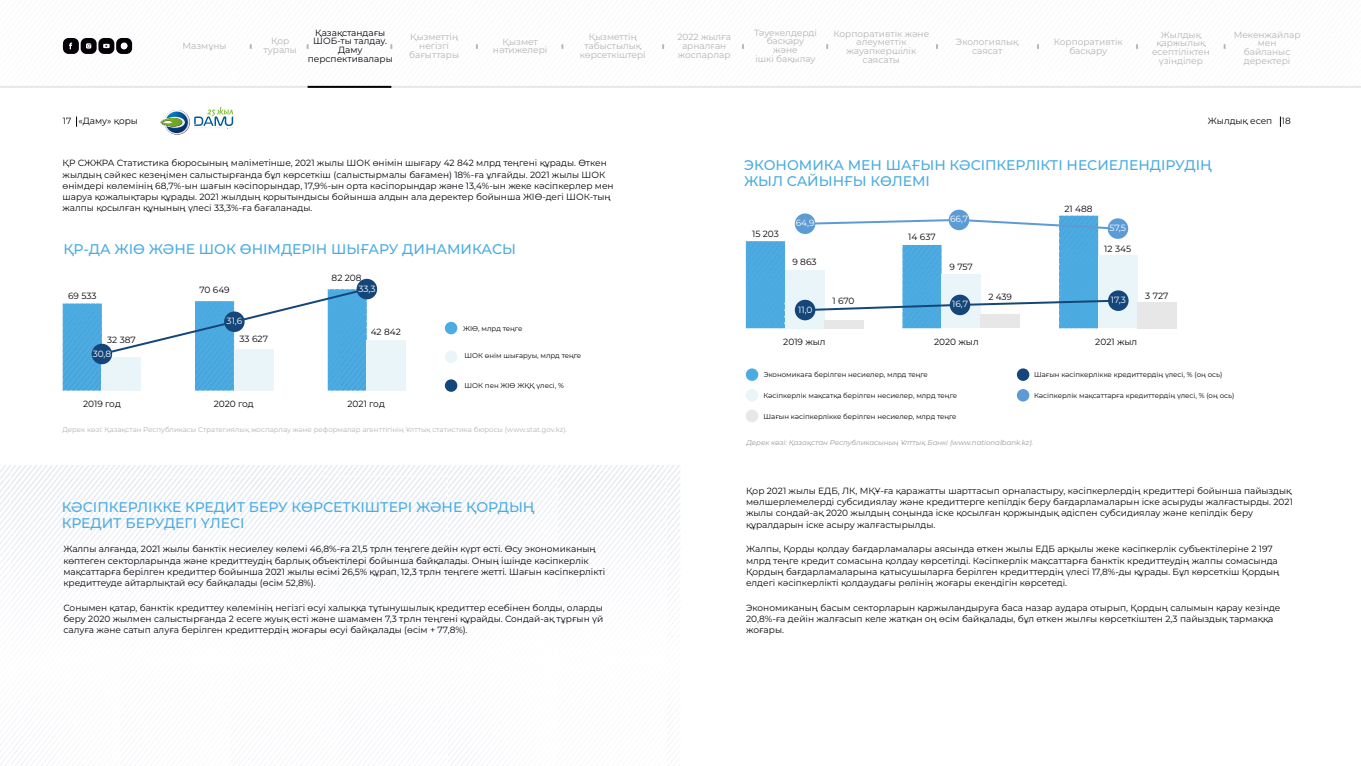
<style>
.page{position:relative;width:1361px;height:766px;background:#fff}
.page>*{position:absolute;margin:0;border:0;box-sizing:border-box;transform-origin:0 0}
.t1{font:500 14px/15.4px "Montserrat";color:#4cace1}
.t2{font:9px/11.2px "Montserrat";color:#040007}
.t3{font:9px/8.7px "Montserrat";color:#b3b3b4;text-align:center}
.t4{font:9px "Montserrat";color:#050008}
.t5{font:9px "Montserrat";color:#fff}
.t6{font:7px "Montserrat";color:#050008}
.t7{font:7px "Montserrat";color:#b3b3b4}
.t8{font:italic 7px "Montserrat";color:#979797}
</style>
<div class="page">
<div style="left:746px;top:241px;width:39px;height:87px;background:#4cace1"></div>
<img style="left:902px;top:245px;width:39px;height:83px">
<div style="left:1059px;top:215px;width:39px;height:113px;background:#4cace1"></div>
<img style="left:63px;top:303px;width:39px;height:87px">
<img style="left:195px;top:356px;width:146px;height:34px">
<img style="left:341px;top:356px;width:26px;height:34px">
<img style="left:11px;top:465px;width:669px;height:300px">
<img style="left:0;top:478px;width:11px;height:287px">
<svg style="left:0;top:465px;width:11px;height:13px"></svg>
<div style="left:102px;top:357px;width:39px;height:33px;background:#e9f5f9"></div>
<div style="left:234px;top:349px;width:39px;height:41px;background:#e9f5f9"></div>
<div style="left:367px;top:340px;width:39px;height:50px;background:#e9f5f9"></div>
<div style="left:445px;top:322px;width:12px;height:12px;background:#4cace1;border-radius:50%"></div>
<div style="left:445px;top:379px;width:12px;height:12px;background:#15467a;border-radius:50%"></div>
<div style="left:445px;top:350px;width:12px;height:13px;background:#e9f5f9;border-radius:50%"></div>
<svg style="left:100px;top:286px;width:269px;height:70px"></svg>
<div style="left:92px;top:343px;width:20px;height:21px;background:#15467a;border-radius:50%"></div>
<div style="left:224px;top:311px;width:21px;height:21px;background:#15467a;border-radius:50%"></div>
<div style="left:357px;top:279px;width:20px;height:20px;background:#15467a;border-radius:50%"></div>
<div style="left:785px;top:270px;width:39px;height:58px;background:#e9f5f9"></div>
<div style="left:824px;top:320px;width:39px;height:8px;background:#e8e7e7"></div>
<div style="left:941px;top:274px;width:39px;height:54px;background:#e9f5f9"></div>
<div style="left:980px;top:314px;width:40px;height:14px;background:#e8e7e7"></div>
<div style="left:1098px;top:255px;width:39px;height:73px;background:#e9f5f9"></div>
<div style="left:1137px;top:302px;width:39px;height:26px;background:#e8e7e7"></div>
<svg style="left:803px;top:298px;width:312px;height:14px"></svg>
<div style="left:795px;top:213px;width:20px;height:21px;background:#5d9bd4;border-radius:50%"></div>
<div style="left:948px;top:210px;width:21px;height:20px;background:#5d9bd4;border-radius:50%"></div>
<div style="left:1107px;top:218px;width:21px;height:21px;background:#5d9bd4;border-radius:50%"></div>
<svg style="left:812px;top:218px;width:308px;height:13px"></svg>
<div style="left:795px;top:300px;width:20px;height:20px;background:#15467a;border-radius:50%"></div>
<div style="left:950px;top:294px;width:20px;height:21px;background:#15467a;border-radius:50%"></div>
<div style="left:1108px;top:290px;width:20px;height:21px;background:#15467a;border-radius:50%"></div>
<div style="left:746px;top:368px;width:12px;height:13px;background:#4cace1;border-radius:50%"></div>
<div style="left:746px;top:389px;width:12px;height:12px;background:#e9f5f9;border-radius:50%"></div>
<div style="left:1017px;top:368px;width:12px;height:13px;background:#15467a;border-radius:50%"></div>
<div style="left:1017px;top:389px;width:12px;height:12px;background:#5d9bd4;border-radius:50%"></div>
<div style="left:746px;top:409px;width:12px;height:13px;background:#e8e7e7;border-radius:50%"></div>
<svg style="left:160px;top:107px;width:73px;height:28px"></svg>
<hr style="left:0;top:86px;width:1361px;height:2px;background:#e8e7e7">
<hr style="left:308px;top:86px;width:83px;height:2px;background:#050008">
<div style="left:63px;top:38px;width:16px;height:16px;background:#050008;border-radius:6px"></div>
<div style="left:81px;top:38px;width:16px;height:16px;background:#050008;border-radius:6px"></div>
<div style="left:98px;top:38px;width:16px;height:16px;background:#050008;border-radius:6px"></div>
<div style="left:116px;top:38px;width:16px;height:16px;background:#050008;border-radius:6px"></div>
<svg style="left:69px;top:42px;width:3px;height:7px"></svg>
<svg style="left:86px;top:43px;width:5px;height:6px"></svg>
<svg style="left:103px;top:44px;width:7px;height:4px"></svg>
<svg style="left:120px;top:42px;width:7px;height:7px"></svg>
<p class="t3" style="left:183px;top:41px;width:45px">Мазмұны</p>
<p class="t3" style="left:264px;top:37px;width:35px">Қор туралы</p>
<p class="t2" style="left:308px;top:28px;width:86px;line-height:8.7px;text-align:center">Қазақстандағы<br>ШОБ-ты талдау.<br>Даму перспективалары</p>
<p class="t3" style="left:409px;top:33px;width:51px">Қызметтің негізгі бағыттары</p>
<p class="t3" style="left:493px;top:37px;width:56px">Қызмет нәтижелері</p>
<p class="t3" style="left:580px;top:33px;width:67px">Қызметтің табыстылық көрсеткіштері</p>
<p class="t3" style="left:677px;top:32px;width:55px">2022 жылға арналған жоспарлар</p>
<p class="t3" style="left:754px;top:28px;width:64px">Тәуекелдерді басқару және<br>ішкі бақылау</p>
<p class="t3" style="left:833px;top:29px;width:97px">Корпоративтік және әлеуметтік жауапкершілік саясаты</p>
<p class="t3" style="left:956px;top:37px;width:64px">Экологиялық саясат</p>
<p class="t3" style="left:1053px;top:37px;width:71px">Корпоративтік басқару</p>
<p class="t3" style="left:1152px;top:30px;width:59px">Жылдық қаржылық есептіліктен үзінділер</p>
<p class="t3" style="left:1233px;top:30px;width:68px">Мекенжайлар мен байланыс деректері</p>
<p class="t2" style="left:63px;top:115px;width:77px">17 «Даму» қоры</p>
<p class="t2" style="left:1208px;top:115px;width:84px">Жылдық есеп 18</p>
<p class="t2" style="left:63px;top:157px;width:552px">ҚР СЖЖРА Статистика бюросының мәліметінше, 2021 жылы ШОК өнімін шығару 42 842 млрд теңгені құрады. Өткен жылдың сәйкес кезеңімен салыстырғанда бұл көрсеткіш (салыстырмалы бағамен) 18%-ға ұлғайды. 2021 жылы ШОК өнімдері көлемінің 68,7%-ын шағын кәсіпорындар, 17,9%-ын орта кәсіпорындар және 13,4%-ын жеке кәсіпкерлер мен шаруа қожалықтары құрады. 2021 жылдың қорытындысы бойынша алдын ала деректер бойынша ЖІӨ-дегі ШОК-тың жалпы қосылған құнының үлесі 33,3%-ға бағаланады.</p>
<h1 class="t1" style="left:63px;top:241px;width:454px">ҚР-ДА ЖІӨ ЖӘНЕ ШОК ӨНІМДЕРІН ШЫҒАРУ ДИНАМИКАСЫ</h1>
<p class="t4" style="left:68px;top:290px;width:30px">69 533</p>
<p class="t4" style="left:107px;top:333px;width:30px">32 387</p>
<p class="t4" style="left:199px;top:284px;width:32px">70 649</p>
<p class="t5" style="left:227px;top:315px;width:17px">31,6</p>
<p class="t4" style="left:240px;top:333px;width:30px">33 627</p>
<p class="t4" style="left:332px;top:272px;width:32px">82 208</p>
<p class="t5" style="left:358px;top:282px;width:19px">33,3</p>
<p class="t4" style="left:371px;top:325px;width:32px">42 842</p>
<p class="t6" style="left:463px;top:323px;width:61px">ЖІӨ, млрд теңге</p>
<p class="t5" style="left:93px;top:347px;width:20px">30,8</p>
<p class="t6" style="left:464px;top:351px;width:118px">ШОК өнім шығаруы, млрд теңге</p>
<p class="t4" style="left:83px;top:397px;width:39px">2019 год</p>
<p class="t4" style="left:214px;top:397px;width:42px">2020 год</p>
<p class="t4" style="left:347px;top:397px;width:39px">2021 год</p>
<p class="t6" style="left:464px;top:381px;width:101px">ШОК пен ЖІӨ ЖҚҚ үлесі, %</p>
<p class="t7" style="left:62px;top:424px;width:506px">Дерек көзі: Қазақстан Республикасы Стратегиялық жоспарлау және реформалар агенттігінің Ұлттық статистика бюросы (www.stat.gov.kz).</p>
<h1 class="t1" style="left:62px;top:499px;width:474px">КӘСІПКЕРЛІККЕ КРЕДИТ БЕРУ КӨРСЕТКІШТЕРІ ЖӘНЕ ҚОРДЫҢ<br>КРЕДИТ БЕРУДЕГІ ҮЛЕСІ</h1>
<p class="t2" style="left:63px;top:543px;width:543px">Жалпы алғанда, 2021 жылы банктік несиелеу көлемі 46,8%-ға 21,5 трлн теңгеге дейін күрт өсті. Өсу экономиканың көптеген секторларында және кредиттеудің барлық объектілері бойынша байқалады. Оның ішінде кәсіпкерлік мақсаттарға берілген кредиттер бойынша 2021 жылы өсімі 26,5% құрап, 12,3 трлн теңгеге жетті. Шағын кәсіпкерлікті кредиттеуде айтарлықтай өсу байқалады (өсім 52,8%).</p>
<p class="t2" style="left:63px;top:601px;width:541px;text-align:justify">Сонымен қатар, банктік кредиттеу көлемінің негізгі өсуі халыққа тұтынушылық кредиттер есебінен болды, оларды беру 2020 жылмен салыстырғанда 2 есеге жуық өсті және шамамен 7,3 трлн теңгені құрайды. Сондай-ақ тұрғын үй салуға және сатып алуға берілген кредиттердің жоғары өсуі байқалады (өсім + 77,8%).</p>
<h1 class="t1" style="left:744px;top:157px;width:469px">ЭКОНОМИКА МЕН ШАҒЫН КӘСIПКЕРЛIКТI НЕСИЕЛЕНДIРУДIҢ<br>ЖЫЛ САЙЫНҒЫ КӨЛЕМI</h1>
<p class="t4" style="left:752px;top:227px;width:28px">15 203</p>
<p class="t5" style="left:795px;top:217px;width:20px">64,9</p>
<p class="t5" style="left:950px;top:213px;width:20px">66,7</p>
<p class="t4" style="left:792px;top:255px;width:26px">9 863</p>
<p class="t4" style="left:908px;top:231px;width:29px">14 637</p>
<p class="t4" style="left:949px;top:260px;width:25px">9 757</p>
<p class="t4" style="left:1064px;top:203px;width:30px">21 488</p>
<p class="t5" style="left:1109px;top:222px;width:18px">57,5</p>
<p class="t4" style="left:1104px;top:242px;width:28px">12 345</p>
<p class="t5" style="left:798px;top:303px;width:16px">11,0</p>
<p class="t4" style="left:988px;top:291px;width:25px">2 439</p>
<p class="t4" style="left:1145px;top:289px;width:25px">3 727</p>
<p class="t4" style="left:832px;top:295px;width:23px">1 670</p>
<p class="t5" style="left:1111px;top:294px;width:17px">17,3</p>
<p class="t5" style="left:952px;top:298px;width:17px">16,7</p>
<p class="t4" style="left:783px;top:335px;width:44px">2019 жыл</p>
<p class="t4" style="left:934px;top:335px;width:46px">2020 жыл</p>
<p class="t4" style="left:1095px;top:335px;width:43px">2021 жыл</p>
<p class="t6" style="left:764px;top:370px;width:166px">Экономикаға берілген несиелер, млрд теңге</p>
<p class="t6" style="left:763px;top:390px;width:195px">Кәсіпкерлік мақсатқа берілген несиелер, млрд теңге</p>
<p class="t6" style="left:763px;top:411px;width:194px">Шағын кәсіпкерлікке берілген несиелер, млрд теңге</p>
<p class="t6" style="left:1034px;top:370px;width:190px">Шағын кәсіпкерлікке кредиттердің үлесі, % (оң ось)</p>
<p class="t6" style="left:1034px;top:390px;width:202px">Кәсіпкерлік мақсаттарға кредиттердің үлесі, % (оң ось)</p>
<p class="t8" style="left:746px;top:437px;width:288px">Дерек көзі: Қазақстан Республикасының Ұлттық Банкі (www.nationalbank.kz).</p>
<p class="t2" style="left:746px;top:485px;width:548px">Қор 2021 жылы ЕДБ, ЛК, МҚҰ-ға қаражатты шарттасып орналастыру, кәсіпкерлердің кредиттері бойынша пайыздық мөлшерлемелерді субсидиялау және кредиттерге кепілдік беру бағдарламаларын іске асыруды жалғастырды. 2021 жылы сондай-ақ 2020 жылдың соңында іске қосылған қоржындық әдіспен субсидиялау және кепілдік беру құралдарын іске асыру жалғастырылды.</p>
<p class="t2" style="left:746px;top:543px;width:535px">Жалпы, Қорды қолдау бағдарламалары аясында өткен жылы ЕДБ арқылы жеке кәсіпкерлік субъектілеріне 2 197 млрд теңге кредит сомасына қолдау көрсетілді. Кәсіпкерлік мақсаттарға банктік кредиттеудің жалпы сомасында Қордың бағдарламаларына қатысушыларға берілген кредиттердің үлесі 17,8%-ды құрады. Бұл көрсеткіш Қордың елдегі кәсіпкерлікті қолдаудағы рөлінің жоғары екендігін көрсетеді.</p>
<p class="t2" style="left:746px;top:601px;width:536px">Экономиканың басым секторларын қаржыландыруға баса назар аудара отырып, Қордың салымын қарау кезінде<br>20,8%-ға дейін жалғасып келе жатқан оң өсім байқалады, бұл өткен жылғы көрсеткіштен 2,3 пайыздық тармаққа жоғары.</p>
</div>
